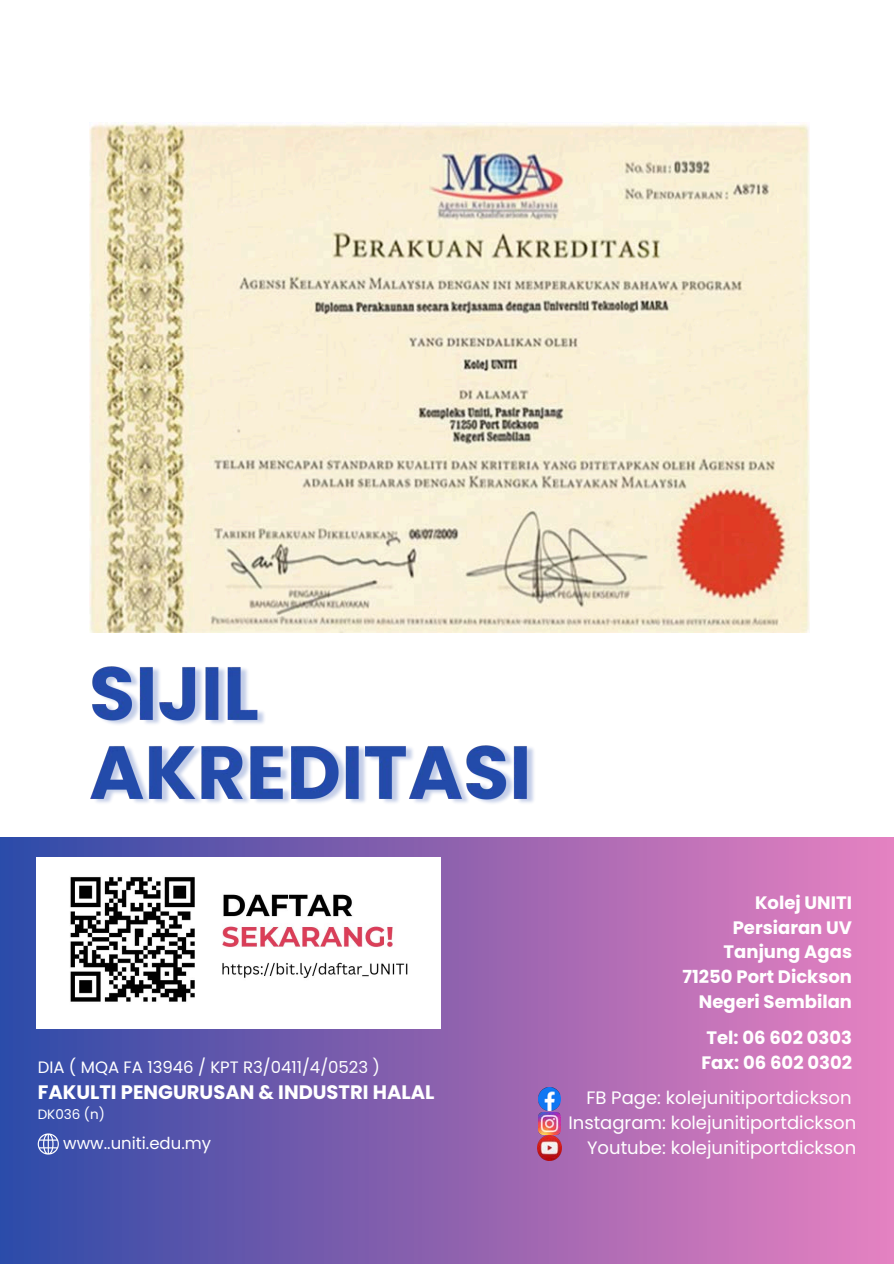
<style>
.page{position:relative;width:894px;height:1264px;background:#fff}
.page>*{position:absolute;margin:0;border:0;box-sizing:border-box;transform-origin:0 0}
.t1{font:700 19.5px "Poppins";color:#fff}
.t2{font:700 18px/24.8px "Poppins";color:#fff;text-align:right}
.t3{font:18px "Poppins";color:#fff}
.t4{font:16.5px "Poppins";color:#fff}
.t5{font:13.5px "Poppins";color:#fff}
</style>
<div class="page">
<div style="left:0;top:837px;width:893px;height:426px;background:linear-gradient(to right,#3049a5,#ea7fbe)"></div>
<img style="left:89px;top:122px;width:720px;height:510px">
<img style="left:90px;top:666px;width:444px;height:138px">
<img style="left:537px;top:1087px;width:24px;height:73px">
<svg style="left:38px;top:1133px;width:21px;height:21px"></svg>
<img style="left:37px;top:857px;width:404px;height:171px">
<p class="t4" style="left:38px;top:1055px;width:344px">DIA ( MQA FA 13946 / KPT R3/0411/4/0523 )</p>
<p class="t1" style="left:38px;top:1078px;width:398px">FAKULTI PENGURUSAN &amp; INDUSTRI HALAL</p>
<p class="t5" style="left:38px;top:1104px;width:69px">DK036 (n)</p>
<p class="t4" style="left:63px;top:1131px;width:149px">www..uniti.edu.my</p>
<h2 class="t2" style="left:682px;top:890px;width:171px">Kolej UNITI<br>Persiaran UV<br>Tanjung Agas<br>71250 Port Dickson<br>Negeri Sembilan</h2>
<h2 class="t2" style="left:701px;top:1025px;width:152px;text-align:left">Tel: 06 602 0303<br>Fax: 06 602 0302</h2>
<p class="t3" style="left:586px;top:1085px;width:266px">FB Page: kolejunitiportdickson</p>
<p class="t3" style="left:568px;top:1109px;width:289px">Instagram: kolejunitiportdickson</p>
<p class="t3" style="left:587px;top:1134px;width:271px">Youtube: kolejunitiportdickson</p>
</div>
